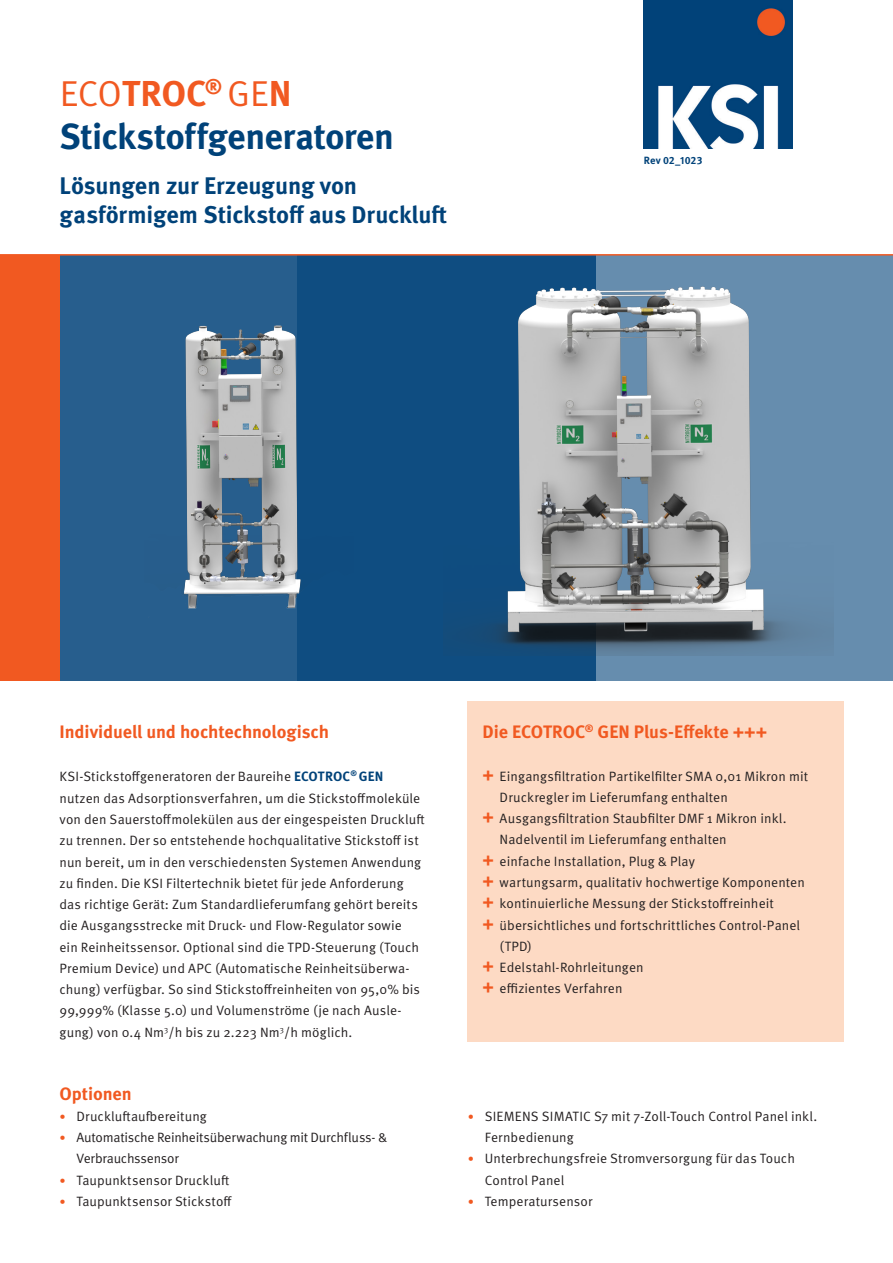
<style>
.page{position:relative;width:893px;height:1263px;background:#fff}
.page>*{position:absolute;margin:0;border:0;box-sizing:border-box;transform-origin:0 0}
.H1_MBL24{font:700 36px "Meta OT";letter-spacing:-.02em;color:#004279}
.t1{font:36px "Meta OT";color:#f15921}
.t2{font:700 24px/28.8px "Meta OT";letter-spacing:-.01em;color:#004279}
.t3{font:700 18px "Meta OT";letter-spacing:-.005em;color:#f15921}
.t4{font:13.5px/21.3px "Meta OT";letter-spacing:.005em;color:#231f20}
.t5{font:13.5px/21.3px "Meta OT";letter-spacing:-.02em;color:#231f20}
.t6{font:700 10.5px "Meta OT";letter-spacing:.01em;color:#004279}
.s1{font-weight:700}
.s2{font-weight:700;color:#004279}
.s3{font-size:12px;color:#f15921}
.s4{font-weight:700;font-size:18px;color:#f15921}
</style>
<div class="page">
<img style="left:644px;top:0;width:148px;height:149px">
<div style="left:0;top:256px;width:595px;height:425px;background:#275e8d"></div>
<svg style="left:298px;top:256px;width:595px;height:425px;background:#336793"></svg>
<div style="left:0;top:255px;width:60px;height:426px;background:#f15921"></div>
<hr style="left:0;top:254px;width:893px;height:2px;background:#f15921">
<div style="left:468px;top:702px;width:376px;height:340px;background:#fddac4"></div>
<img style="left:184px;top:298px;width:169px;height:319px">
<img style="left:443px;top:276px;width:390px;height:380px">
<p class="t1" style="left:60px;top:72px;width:233px">ECO<span class="s1">TROC</span><sup>®</sup> GE<span class="s1">N</span></p>
<p class="H1_MBL24" style="left:60px;top:114px;width:336px">Stickstoffgeneratoren</p>
<p class="t2" style="left:60px;top:172px;width:389px">Lösungen zur Erzeugung von gasförmigem Stickstoff aus Druckluft</p>
<p class="t6" style="left:644px;top:154px;width:60px">Rev 02_1023</p>
<p class="t3" style="left:60px;top:720px;width:271px">Individuell und hochtechnologisch</p>
<p class="t4" style="left:60px;top:766px;width:367px">KSI-Stickstoffgeneratoren der Baureihe <span class="s2">ECOTROC</span><sup>®</sup> <span class="s2">GEN </span>nutzen das Adsorptionsverfahren, um die Stickstoffmoleküle von den Sauerstoffmolekülen aus der eingespeisten Druckluft zu trennen. Der so entstehende hochqualitative Stickstoff ist nun bereit, um in den verschiedensten Systemen Anwendung zu finden. Die KSI Filtertechnik bietet für jede Anforderung das richtige Gerät: Zum Standardlieferumfang gehört bereits die Ausgangsstrecke mit Druck- und Flow-Regulator sowie<br>ein Reinheitssensor. Optional sind die TPD-Steuerung (Touch Premium Device) und APC (Automatische Reinheitsüberwa&shy;chung) verfügbar. So sind Stickstoffreinheiten von 95,0% bis 99,999% (Klasse 5.0) und Volumenströme (je nach Ausle&shy;gung) von 0.4 Nm<sup>3</sup>/h bis zu 2.223 Nm<sup>3</sup>/h möglich.</p>
<p class="t3" style="left:60px;top:1082px;width:74px">Optionen</p>
<p class="t4" style="left:60px;top:1106px;width:149px"><span class="s3">•</span> Druckluftaufbereitung</p>
<p class="t5" style="left:77px;top:1127px;width:312px;text-indent:-17px"><span class="s3">•</span> Automatische Reinheitsüberwachung mit Durchfluss- &amp;<br>Verbrauchssensor</p>
<p class="t4" style="left:60px;top:1169px;width:171px"><span class="s3">•</span> Taupunktsensor Druckluft</p>
<p class="t4" style="left:60px;top:1191px;width:174px"><span class="s3">•</span> Taupunktsensor Stickstoff</p>
<p class="t3" style="left:483px;top:720px;width:286px">Die ECOTROC<sup>®</sup> GEN Plus-Effekte +++</p>
<p class="t4" style="left:500px;top:765px;width:310px;text-indent:-17px"><span class="s4">+</span> Eingangsfiltration Partikelfilter SMA 0,01 Mikron mit<br>Druckregler im Lieferumfang enthalten</p>
<p class="t4" style="left:500px;top:808px;width:288px;text-indent:-17px"><span class="s4">+</span> Ausgangsfiltration Staubfilter DMF 1 Mikron inkl.<br>Nadelventil im Lieferumfang enthalten</p>
<p class="t4" style="left:483px;top:850px;width:214px"><span class="s4">+</span> einfache Installation, Plug &amp; Play</p>
<p class="t4" style="left:483px;top:872px;width:324px"><span class="s4">+</span> wartungsarm, qualitativ hochwertige Komponenten</p>
<p class="t4" style="left:483px;top:893px;width:293px"><span class="s4">+</span> kontinuierliche Messung der Stickstoffreinheit</p>
<p class="t4" style="left:500px;top:914px;width:302px;text-indent:-17px"><span class="s4">+</span> übersichtliches und fortschrittliches Control-Panel (TPD)</p>
<p class="t4" style="left:483px;top:957px;width:163px"><span class="s4">+</span> Edelstahl-Rohrleitungen</p>
<p class="t4" style="left:483px;top:978px;width:141px"><span class="s4">+</span> effizientes Verfahren</p>
<p class="t4" style="left:485px;top:1106px;width:334px;text-indent:-17px"><span class="s3">•</span> SIEMENS SIMATIC S7 mit 7-Zoll-Touch Control Panel inkl.<br>Fernbedienung</p>
<p class="t4" style="left:485px;top:1148px;width:312px;text-indent:-17px"><span class="s3">•</span> Unterbrechungsfreie Stromversorgung für das Touch<br>Control Panel</p>
<p class="t4" style="left:468px;top:1191px;width:126px"><span class="s3">•</span> Temperatursensor</p>
</div>
